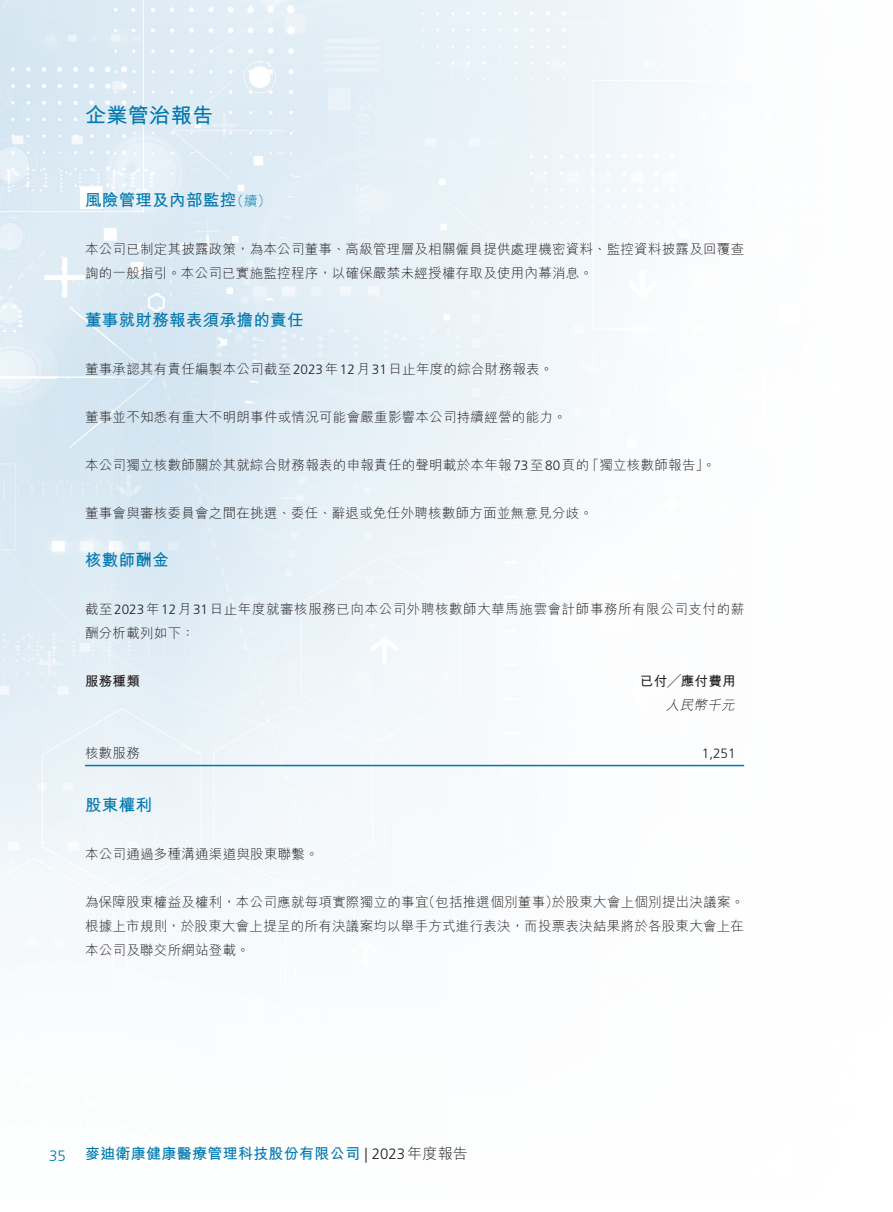
<style>
.page{position:relative;width:893px;height:1212px;background:#fff}
.page>*{position:absolute;margin:0;border:0;box-sizing:border-box;transform-origin:0 0}
.t1{font:700 21px "M Hei HK";letter-spacing:.02em;color:#0078ae}
._01_H1{font:700 16.5px "M Hei HK";letter-spacing:.02em;color:#0078ae}
.t2{font:700 15px "M Hei HK";letter-spacing:.02em;color:#0078ae}
.t3{font:300 15px "Frutiger LT Std";color:#0078ae}
._00_txt{font:300 13.5px/24px "M Hei HK";letter-spacing:.02em;color:#231f20}
._00_txt-2{font:300 13.5px/24px "M Hei HK";letter-spacing:.045em;color:#231f20}
._50_Table_txt{font:700 13.5px "M Hei HK";letter-spacing:.02em;color:#231f20}
._50_Table_txt-2{font:italic 300 13.5px "M Hei HK";color:#231f20}
._50_Table_txt-3{font:300 13.5px "Frutiger LT Std";color:#231f20}
._50_Table_txt-4{font:300 13.5px "M Hei HK";color:#231f20}
._01_H1-2{font:300 13.5px "M Hei HK";color:#0078ae}
.s1{font-family:"Frutiger LT Std"}
.s2{font-family:"Frutiger LT Std";font-weight:300;color:#231f20}
.s3{font-weight:300;color:#231f20}
</style>
<div class="page">
<img style="left:0;top:0;width:745px;height:913px">
<hr style="left:85px;top:765px;width:523px;height:1px;background:#0078ae">
<hr style="left:608px;top:765px;width:136px;height:1px;background:#0078ae">
<h1 class="t1" style="left:85px;top:100px;width:130px">企業管治報告</h1>
<p class="_01_H1" style="left:85px;top:188px;width:153px">風險管理及內部監控</p>
<p class="_00_txt" style="left:85px;top:237px;width:661px">本公司已制定其披露政策，為本公司董事、高級管理層及相關僱員提供處理機密資料、監控資料披露及回覆查詢的一般指引。本公司已實施監控程序，以確保嚴禁未經授權存取及使用內幕消息。</p>
<p class="_01_H1" style="left:85px;top:308px;width:220px">董事就財務報表須承擔的責任</p>
<p class="_00_txt" style="left:85px;top:357px;width:470px">董事承認其有責任編製本公司截至<span class="s1">2023</span>年<span class="s1">12</span>月<span class="s1">31</span>日止年度的綜合財務報表。</p>
<p class="_00_txt" style="left:85px;top:405px;width:483px">董事並不知悉有重大不明朗事件或情況可能會嚴重影響本公司持續經營的能力。</p>
<p class="_00_txt" style="left:586px;top:453px;width:131px">「獨立核數師報告。「</p>
<p class="_01_H1-2" style="left:230px;top:194px;width:42px">（續(</p>
<p class="_00_txt" style="left:85px;top:453px;width:506px">本公司獨立核數師關於其就綜合財務報表的申報責任的聲明載於本年報<span class="s1">73</span>至<span class="s1">80</span>頁的</p>
<p class="_00_txt" style="left:85px;top:501px;width:509px">董事會與審核委員會之間在挑選、委任、辭退或免任外聘核數師方面並無意見分歧。</p>
<p class="_01_H1" style="left:85px;top:548px;width:85px">核數師酬金</p>
<p class="_00_txt-2" style="left:85px;top:597px;width:661px">截至<span class="s1">2023</span>年<span class="s1">12</span>月<span class="s1">31</span>日止年度就審核服務已向本公司外聘核數師大華馬施雲會計師事務所有限公司支付的薪酬分析載列如下：</p>
<p class="_50_Table_txt" style="left:640px;top:671px;width:97px">已付╱應付費用</p>
<p class="_50_Table_txt" style="left:85px;top:671px;width:56px">服務種類</p>
<p class="_50_Table_txt-4" style="left:85px;top:746px;width:56px">核數服務</p>
<p class="_01_H1" style="left:85px;top:793px;width:68px">股東權利</p>
<p class="_00_txt" style="left:85px;top:842px;width:235px">本公司通過多種溝通渠道與股東聯繫。</p>
<p class="_50_Table_txt-2" style="left:666px;top:698px;width:73px">人民幣千元</p>
<p class="_50_Table_txt-3" style="left:702px;top:746px;width:35px">1,251</p>
<p class="_00_txt" style="left:85px;top:890px;width:661px">為保障股東權益及權利，本公司應就每項實際獨立的事宜<br>根據上市規則，於股東大會上提呈的所有決議案均以舉手方式進行表決，而投票表決結果將於各股東大會上在本公司及聯交所網站登載。</p>
<p class="_00_txt" style="left:422px;top:890px;width:138px">（包括推選個別董事）</p>
<p class="_00_txt" style="left:552px;top:890px;width:194px">於股東大會上個別提出決議案。</p>
<p class="t3" style="left:49px;top:1147px;width:18px">35</p>
<p class="t2" style="left:85px;top:1143px;width:384px">麥迪衛康健康醫療管理科技股份有限公司 <span class="s2">| 2023</span><span class="s3">年度報告</span></p>
</div>
